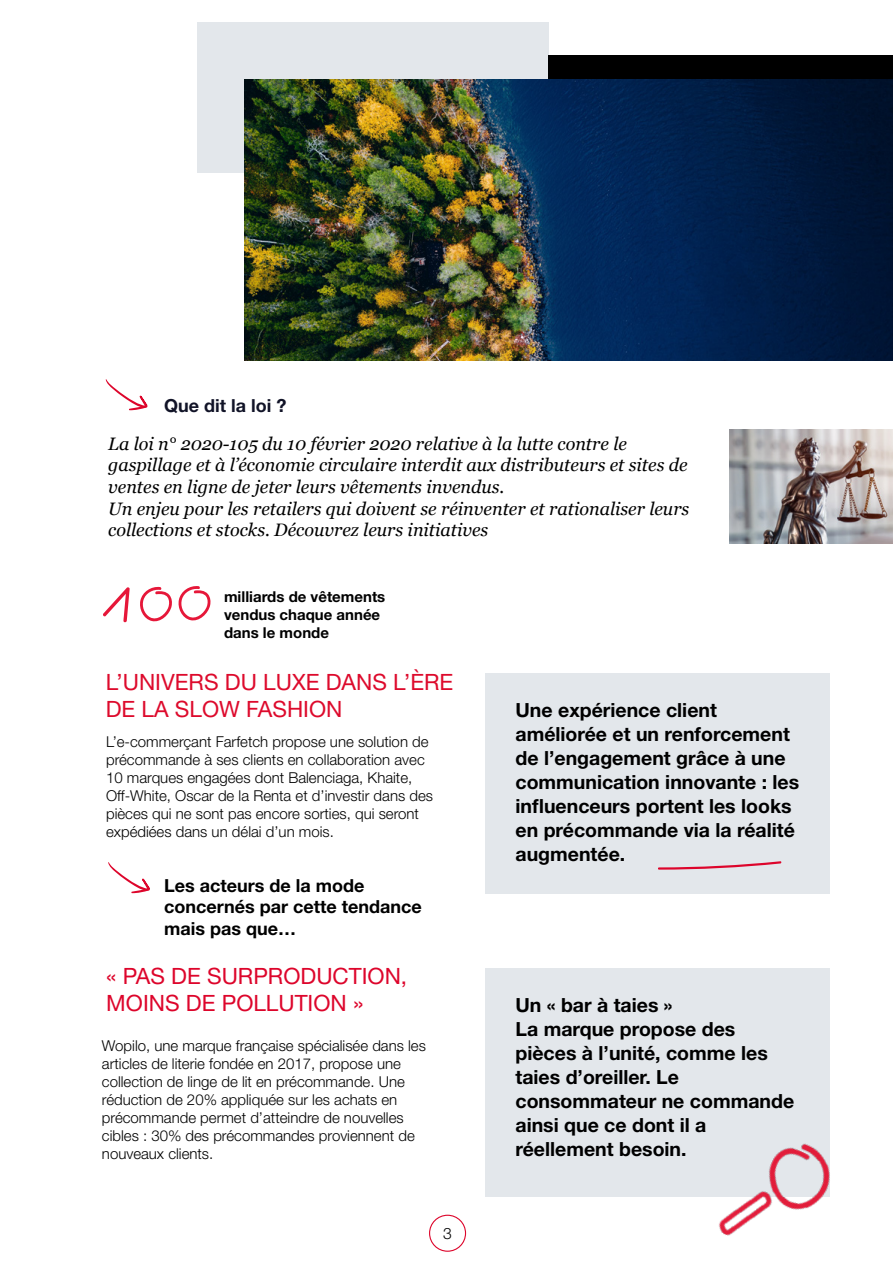
<style>
.page{position:relative;width:893px;height:1263px;background:#fff}
.page>*{position:absolute;margin:0;border:0;box-sizing:border-box;transform-origin:0 0}
.t1{font:22.5px/27px "Helvetica Neue LT Pro";color:#dd0a2c}
.t2{font:22.5px/27px "Helvetica Neue LT Std";color:#dd052b}
.t3{font:700 19.5px/24px "Helvetica Neue LT Std";color:#000}
.t4{font:italic 18px/21.6px "Georgia";color:#000}
.t5{font:700 18px/21.6px "Helvetica Neue LT Pro";color:#000}
.t6{font:700 18px "Helvetica Neue LT Std";color:#111327}
.t7{font:300 15.75px "Helvetica Neue LT Std";color:#000}
.t8{font:300 15px/18px "Helvetica Neue LT Std";color:#000}
.t9{font:700 15px/18px "Helvetica Neue LT Std";color:#000}
</style>
<div class="page">
<div style="left:429px;top:1215px;width:37px;height:37px;border:1px solid #dd052b;border-radius:50%"></div>
<div style="left:486px;top:968px;width:344px;height:229px;background:#e3e7eb"></div>
<img style="left:729px;top:429px;width:164px;height:115px">
<div style="left:197px;top:22px;width:352px;height:151px;background:#e3e7eb"></div>
<div style="left:549px;top:56px;width:344px;height:25px;background:#000"></div>
<img style="left:244px;top:79px;width:649px;height:282px">
<svg style="left:106px;top:379px;width:42px;height:31px"></svg>
<div style="left:486px;top:673px;width:344px;height:220px;background:#e3e7eb"></div>
<svg style="left:658px;top:861px;width:124px;height:9px"></svg>
<svg style="left:103px;top:587px;width:27px;height:36px"></svg>
<svg style="left:140px;top:586px;width:71px;height:36px"></svg>
<svg style="left:108px;top:862px;width:42px;height:31px"></svg>
<img style="left:719px;top:1143px;width:111px;height:93px">
<p class="t6" style="left:164px;top:394px;width:124px">Que dit la loi ?</p>
<p class="t4" style="left:108px;top:433px;width:583px">La loi n° 2020-105 du 10 février 2020 relative à la lutte contre le gaspillage et à l’économie circulaire interdit aux distributeurs et sites de ventes en ligne de jeter leurs vêtements invendus.<br>Un enjeu pour les retailers qui doivent se réinventer et rationaliser leurs collections et stocks. Découvrez leurs initiatives</p>
<p class="t9" style="left:224px;top:587px;width:163px">milliards de vêtements vendus chaque année dans le monde</p>
<h1 class="t1" style="left:106px;top:668px;width:349px">L’UNIVERS DU LUXE DANS L’ÈRE<br>DE LA SLOW FASHION</h1>
<p class="t8" style="left:106px;top:733px;width:328px">L’e-commerçant Farfetch propose une solution de précommande à ses clients en collaboration avec 10 marques engagées dont Balenciaga, Khaite, Off-White, Oscar de la Renta et d’investir dans des pièces qui ne sont pas encore sorties, qui seront expédiées dans un délai d’un mois.</p>
<p class="t5" style="left:164px;top:874px;width:259px">Les acteurs de la mode concernés par cette tendance mais pas que…</p>
<h1 class="t2" style="left:106px;top:962px;width:302px">« PAS DE SURPRODUCTION,<br>MOINS DE POLLUTION »</h1>
<p class="t8" style="left:102px;top:1036px;width:325px">Wopilo, une marque française spécialisée dans les articles de literie fondée en 2017, propose une collection de linge de lit en précommande. Une réduction de 20% appliquée sur les achats en précommande permet d’atteindre de nouvelles cibles : 30% des précommandes proviennent de nouveaux clients.</p>
<p class="t7" style="left:443px;top:1223px;width:10px">3</p>
<h2 class="t3" style="left:515px;top:697px;width:285px">Une expérience client améliorée et un renforcement de l’engagement grâce à une communication innovante : les influenceurs portent les looks en précommande via la réalité augmentée.</h2>
<h2 class="t3" style="left:515px;top:992px;width:280px">Un « bar à taies »<br>La marque propose des pièces à l’unité, comme les taies d’oreiller. Le consommateur ne commande ainsi que ce dont il a réellement besoin.</h2>
</div>
